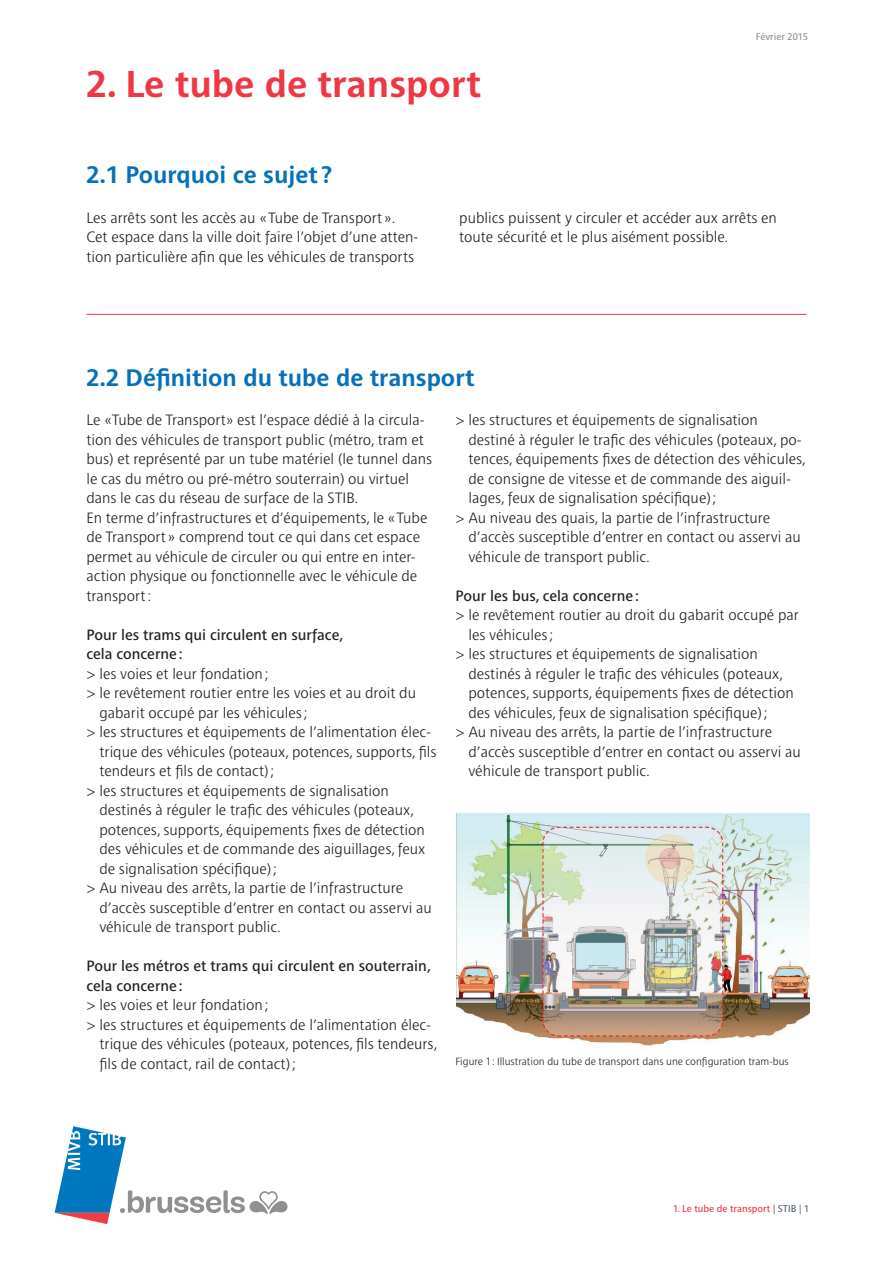
<style>
.page{position:relative;width:893px;height:1263px;background:#fff}
.page>*{position:absolute;margin:0;border:0;box-sizing:border-box;transform-origin:0 0}
.t1{font:700 37.5px "Brusseline";color:#ee3944}
.t2{font:700 24px "Brusseline";color:#0671ba}
.t3{font:300 15px/19.5px "Brusseline";color:#231f20}
.t4{font:15px/19.5px "Brusseline";color:#231f20}
.t5{font:300 10.5px "Brusseline";color:#231f20}
.t6{font:9.75px "Brusseline";color:#ee3944}
.t7{font:9.75px "Brusseline";color:#8f9196}
.s1{color:#596672}
</style>
<div class="page">
<svg style="left:54px;top:1126px;width:233px;height:98px"></svg>
<hr style="left:86px;top:314px;width:720px;height:1px;background:#ee3944">
<img style="left:456px;top:814px;width:353px;height:233px">
<h1 class="t1" style="left:86px;top:63px;width:396px">2. Le tube de transport</h1>
<h2 class="t2" style="left:86px;top:161px;width:247px">2.1 Pourquoi ce sujet ?</h2>
<p class="t7" style="left:756px;top:32px;width:54px">Février 2015</p>
<p class="t3" style="left:86px;top:208px;width:333px">Les arrêts sont les accès au «Tube de Transport ».<br>Cet espace dans la ville doit faire l’objet d’une atten&shy;tion particulière afin que les véhicules de transports</p>
<p class="t3" style="left:459px;top:208px;width:319px">publics puissent y circuler et accéder aux arrêts en toute sécurité et le plus aisément possible.</p>
<h2 class="t2" style="left:86px;top:364px;width:390px">2.2 Définition du tube de transport</h2>
<p class="t3" style="left:86px;top:410px;width:347px">Le «Tube de Transport» est l’espace dédié à la circula&shy;tion des véhicules de transport public (métro, tram et bus) et représenté par un tube matériel (le tunnel dans le cas du métro ou pré-métro souterrain) ou virtuel dans le cas du réseau de surface de la STIB.<br>En terme d’infrastructures et d’équipements, le «Tube de Transport » comprend tout ce qui dans cet espace permet au véhicule de circuler ou qui entre en inter&shy;action physique ou fonctionnelle avec le véhicule de transport:</p>
<p class="t4" style="left:86px;top:625px;width:258px">Pour les trams qui circulent en surface, cela concerne:</p>
<p class="t3" style="left:86px;top:664px;width:184px">&gt; les voies et leur fondation;</p>
<p class="t3" style="left:86px;top:683px;width:331px">&gt; le revêtement routier entre les voies et au droit du</p>
<p class="t3" style="left:99px;top:703px;width:210px">gabarit occupé par les véhicules ;</p>
<p class="t3" style="left:86px;top:722px;width:346px">&gt; les structures et équipements de l’alimentation élec-</p>
<p class="t3" style="left:99px;top:742px;width:339px">trique des véhicules (poteaux, potences, supports, fils</p>
<p class="t3" style="left:99px;top:761px;width:176px">tendeurs et fils de contact);</p>
<p class="t3" style="left:86px;top:781px;width:304px">&gt; les structures et équipements de signalisation</p>
<p class="t3" style="left:99px;top:800px;width:316px">destinés à réguler le trafic des véhicules (poteaux,</p>
<p class="t3" style="left:99px;top:820px;width:327px">potences, supports, équipements fixes de détection</p>
<p class="t3" style="left:99px;top:839px;width:327px">des véhicules et de commande des aiguillages, feux</p>
<p class="t3" style="left:99px;top:859px;width:179px">de signalisation spécifique);</p>
<p class="t3" style="left:86px;top:878px;width:318px">&gt; Au niveau des arrêts, la partie de l’infrastructure</p>
<p class="t3" style="left:99px;top:898px;width:334px">d’accès susceptible d’entrer en contact ou asservi au</p>
<p class="t3" style="left:99px;top:917px;width:183px">véhicule de transport public.</p>
<p class="t4" style="left:86px;top:956px;width:346px">Pour les métros et trams qui circulent en souterrain, cela concerne:</p>
<p class="t3" style="left:86px;top:995px;width:184px">&gt; les voies et leur fondation;</p>
<p class="t3" style="left:86px;top:1015px;width:346px">&gt; les structures et équipements de l’alimentation élec-</p>
<p class="t3" style="left:99px;top:1034px;width:339px">trique des véhicules (poteaux, potences, fils tendeurs,</p>
<p class="t3" style="left:99px;top:1054px;width:198px">fils de contact, rail de contact);</p>
<p class="t3" style="left:455px;top:410px;width:304px">&gt; les structures et équipements de signalisation</p>
<p class="t3" style="left:468px;top:430px;width:335px">destiné à réguler le trafic des véhicules (poteaux, po-</p>
<p class="t3" style="left:468px;top:449px;width:339px">tences, équipements fixes de détection des véhicules,</p>
<p class="t3" style="left:468px;top:469px;width:324px">de consigne de vitesse et de commande des aiguil-</p>
<p class="t3" style="left:468px;top:488px;width:249px">lages, feux de signalisation spécifique);</p>
<p class="t3" style="left:455px;top:508px;width:316px">&gt; Au niveau des quais, la partie de l’infrastructure</p>
<p class="t3" style="left:468px;top:527px;width:334px">d’accès susceptible d’entrer en contact ou asservi au</p>
<p class="t3" style="left:468px;top:547px;width:183px">véhicule de transport public.</p>
<p class="t4" style="left:455px;top:586px;width:185px">Pour les bus, cela concerne:</p>
<p class="t3" style="left:455px;top:605px;width:345px">&gt; le revêtement routier au droit du gabarit occupé par</p>
<p class="t3" style="left:468px;top:625px;width:86px">les véhicules ;</p>
<p class="t3" style="left:455px;top:644px;width:304px">&gt; les structures et équipements de signalisation</p>
<p class="t3" style="left:468px;top:664px;width:316px">destinés à réguler le trafic des véhicules (poteaux,</p>
<p class="t3" style="left:468px;top:683px;width:327px">potences, supports, équipements fixes de détection</p>
<p class="t3" style="left:468px;top:703px;width:301px">des véhicules, feux de signalisation spécifique);</p>
<p class="t3" style="left:455px;top:722px;width:318px">&gt; Au niveau des arrêts, la partie de l’infrastructure</p>
<p class="t3" style="left:468px;top:742px;width:334px">d’accès susceptible d’entrer en contact ou asservi au</p>
<p class="t3" style="left:468px;top:761px;width:183px">véhicule de transport public.</p>
<p class="t5" style="left:455px;top:1055px;width:335px">Figure 1 : Illustration du tube de transport dans une configuration tram-bus</p>
<p class="t6" style="left:673px;top:1203px;width:138px">1. Le tube de transport <span class="s1">| STIB | 1</span></p>
</div>
